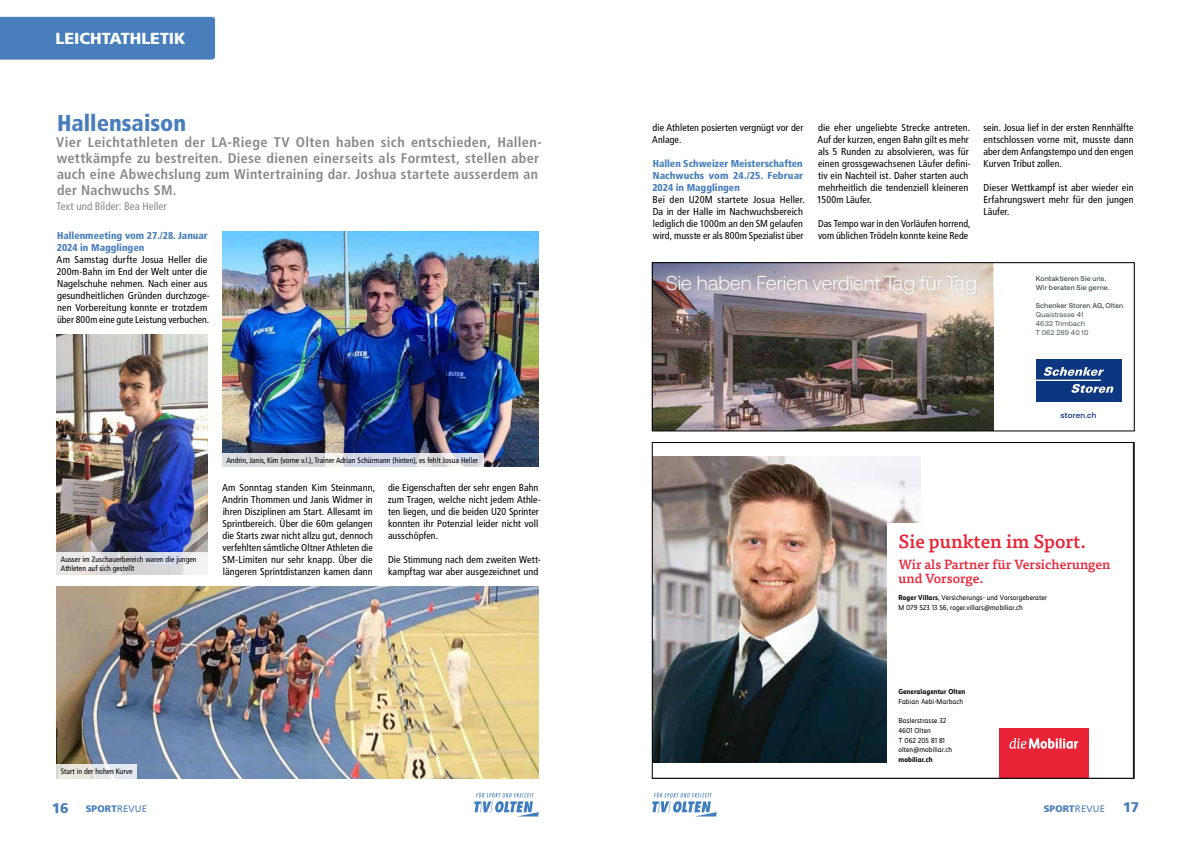
<style>
.page{position:relative;width:1191px;height:842px;background:#fff}
.page>*{position:absolute;margin:0;border:0;box-sizing:border-box;transform-origin:0 0}
.t1{font:900 condensed 23px "Frutiger LT Std";color:#477ebb}
.t2{font:300 20.1px "Aeonik";letter-spacing:-.005em;color:#fff}
.t3{font:500 18.8px "Tisa Pro";color:#e82436}
.t4{font:900 16px "Frutiger LT Std";color:#fff}
.t5{font:700 condensed 14px/16px "Frutiger LT Std";letter-spacing:.02em;color:#878988}
.t6{font:900 14px "Frutiger LT Std";color:#477ebb}
.t7{font:500 13.2px/14.8px "Tisa Pro";color:#e82436}
.t8{font:condensed 11px "Frutiger LT Std";color:#878988}
.t9{font:condensed 10px/12px "Frutiger LT Std";letter-spacing:.005em;color:#000}
.t10{font:900 condensed 10px/12px "Frutiger LT Std";color:#477ebb}
.t11{font:900 9.4px "Frutiger LT Std";letter-spacing:.01em;color:#477ebb}
.t12{font:500 8px "Aeonik";letter-spacing:.025em;color:#0c367f}
.t13{font:condensed 7.8px/8.8px "Frutiger LT Std";color:#000}
.t14{font:7.3px/9.7px "Mobiliar Realist";letter-spacing:.015em;color:#000}
.t15{font:700 7.3px "Mobiliar Realist";letter-spacing:.015em;color:#000}
.t16{font:500 7px/9px "Aeonik";letter-spacing:.02em;color:#415054}
.t17{font:7px/9px "Aeonik";letter-spacing:.025em;color:#415054}
.s1{font-weight:700}
.s2{font-size:14px}
.s3{font-weight:400}
</style>
<div class="page">
<svg style="left:474px;top:792px;width:65px;height:24px"></svg>
<svg style="left:652px;top:792px;width:64px;height:24px"></svg>
<img style="left:654px;top:456px;width:435px;height:320px">
<div style="left:652px;top:442px;width:482px;height:336px;border:1px solid #000"></div>
<img style="left:654px;top:265px;width:468px;height:164px">
<div style="left:652px;top:263px;width:482px;height:168px;border:1px solid #000"></div>
<img style="left:222px;top:231px;width:317px;height:235px">
<img style="left:57px;top:334px;width:151px;height:218px">
<img style="left:57px;top:586px;width:482px;height:192px">
<svg style="left:222px;top:453px;width:261px;height:14px;fill:#d6d7e4"></svg>
<svg style="left:57px;top:552px;width:151px;height:23px"></svg>
<svg style="left:57px;top:764px;width:80px;height:14px"></svg>
<div style="left:0;top:17px;width:215px;height:42px;background:#477ebb"></div>
<h3 class="t4" style="left:56px;top:28px;width:132px">LEICHTATHLETIK</h3>
<h3 class="t4" style="left:127px;top:28px;width:60px">THEMA</h3>
<h1 class="t1" style="left:57px;top:109px;width:131px">Hallensaison</h1>
<p class="t5" style="left:56px;top:134px;width:486px">Vier Leichtathleten der LA-Riege TV Olten haben sich entschieden, Hallen&shy;wettkämpfe zu bestreiten. Diese dienen einerseits als Formtest, stellen aber auch eine Abwechslung zum Wintertraining dar. Joshua startete ausserdem an der Nachwuchs SM.</p>
<p class="t8" style="left:56px;top:199px;width:112px">Text und Bilder: Bea Heller</p>
<p class="t10" style="left:57px;top:229px;width:152px">Hallenmeeting vom 27./28. Januar<br>2024 in Magglingen</p>
<p class="t9" style="left:57px;top:253px;width:155px">Am Samstag durfte Josua Heller die 200m-Bahn im End der Welt unter die Nagelschuhe nehmen. Nach einer aus gesundheitlichen Gründen durchzoge&shy;nen Vorbereitung konnte er trotzdem über 800m eine gute Leistung verbuchen.</p>
<p class="t13" style="left:61px;top:555px;width:137px">Ausser im Zuschauerbereich waren die jungen<br>Athleten auf sich gestellt</p>
<p class="t13" style="left:226px;top:456px;width:253px">Andrin, Janis, Kim (vorne v.l.), Trainer Adrian Schürmann (hinten), es fehlt Josua Heller</p>
<p class="t9" style="left:222px;top:481px;width:155px">Am Sonntag standen Kim Steinmann, Andrin Thommen und Janis Widmer in ihren Disziplinen am Start. Allesamt im Sprintbereich. Über die 60m gelangen die Starts zwar nicht allzu gut, dennoch verfehlten sämtliche Oltner Athleten die SM-Limiten nur sehr knapp. Über die längeren Sprintdistanzen kamen dann</p>
<p class="t9" style="left:388px;top:481px;width:154px">die Eigenschaften der sehr engen Bahn zum Tragen, welche nicht jedem Athle&shy;ten liegen, und die beiden U20 Sprinter konnten ihr Potenzial leider nicht voll ausschöpfen.</p>
<p class="t9" style="left:388px;top:553px;width:154px">Die Stimmung nach dem zweiten Wett&shy;kampftag war aber ausgezeichnet und</p>
<p class="t13" style="left:61px;top:767px;width:73px">Start in der hohen Kurve</p>
<p class="t9" style="left:652px;top:121px;width:153px">die Athleten posierten vergnügt vor der<br>Anlage.</p>
<p class="t10" style="left:652px;top:157px;width:152px;text-align:justify">Hallen Schweizer Meisterschaften Nachwuchs vom 24./25. Februar 2024 in Magglingen</p>
<p class="t9" style="left:652px;top:193px;width:154px">Bei den U20M startete Josua Heller.<br>Da in der Halle im Nachwuchsbereich lediglich die 1000m an den SM gelaufen wird, musste er als 800m Spezialist über</p>
<p class="t9" style="left:817px;top:121px;width:155px">die eher ungeliebte Strecke antreten.<br>Auf der kurzen, engen Bahn gilt es mehr als 5 Runden zu absolvieren, was für einen grossgewachsenen Läufer defini&shy;tiv ein Nachteil ist. Daher starten auch mehrheitlich die tendenziell kleineren 1500m Läufer.</p>
<p class="t9" style="left:818px;top:217px;width:154px">Das Tempo war in den Vorläufen horrend, vom üblichen Trödeln konnte keine Rede</p>
<p class="t9" style="left:983px;top:121px;width:152px;text-align:justify">sein. Josua lief in der ersten Rennhälfte entschlossen vorne mit, musste dann aber dem Anfangstempo und den engen Kurven Tribut zollen.</p>
<p class="t9" style="left:983px;top:181px;width:152px;text-align:justify">Dieser Wettkampf ist aber wieder ein Erfahrungswert mehr für den jungen Läufer.</p>
<h2 class="t2" style="left:666px;top:272px;width:316px">Sie haben Ferien verdient. Tag für Tag.</h2>
<p class="t16" style="left:1035px;top:274px;width:75px">Kontaktieren Sie uns.<br>Wir beraten Sie gerne.</p>
<p class="t16" style="left:1035px;top:301px;width:89px">Schenker Storen AG, Olten</p>
<p class="t17" style="left:1035px;top:310px;width:54px">Quaistrasse 41<br>4632 Trimbach<br>T 062 289 40 10</p>
<p class="t12" style="left:1060px;top:411px;width:37px">storen.ch</p>
<h3 class="t3" style="left:898px;top:527px;width:189px">Sie punkten im Sport.</h3>
<h3 class="t7" style="left:898px;top:556px;width:213px">Wir als Partner für Versicherungen und Vorsorge.</h3>
<p class="t14" style="left:898px;top:593px;width:150px"><span class="s1">Roger Villars</span>, Versicherungs- und Vorsorgeberater<br>M 079 523 13 56, roger.villars@mobiliar.ch</p>
<p class="t15" style="left:898px;top:687px;width:68px">Generalagentur Olten</p>
<p class="t14" style="left:898px;top:696px;width:66px">Fabian Aebi-Marbach</p>
<p class="t14" style="left:898px;top:716px;width:55px">Baslerstrasse 32<br>4601 Olten<br>T 062 205 81 81 olten@mobiliar.ch</p>
<p class="t15" style="left:898px;top:755px;width:36px">mobiliar.ch</p>
<p class="t11" style="left:52px;top:803px;width:97px"><span class="s2">16</span> SPORT<span class="s3">REVUE</span></p>
<p class="t11" style="left:1043px;top:803px;width:63px">SPORT<span class="s3">REVUE</span></p>
<h3 class="t6" style="left:1123px;top:799px;width:18px">17</h3>
</div>
